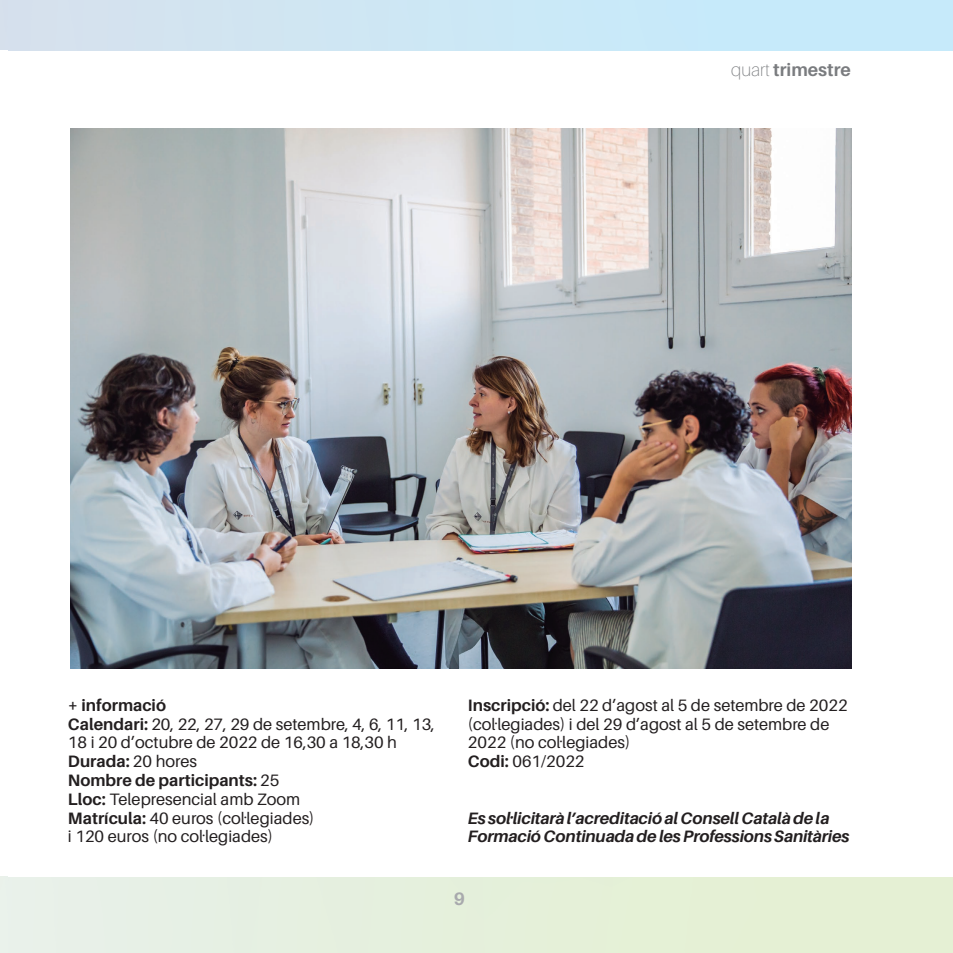
<style>
.page{position:relative;width:953px;height:953px;background:#fff}
.page>*{position:absolute;margin:0;border:0;box-sizing:border-box;transform-origin:0 0}
.t1{font:700 18px "Aileron";color:#7a7c7f}
.t2{font:700 18px "Aileron";color:#a8a9ad}
.t3{font:16.5px/18.8px "Aileron";color:#231f20}
.t4{font:italic 700 16.5px/18.8px "Aileron";letter-spacing:-.01em;color:#231f20}
.t5{font:700 16.5px "Aileron";color:#231f20}
.s1{font-weight:100}
.s2{font-weight:700}
.s3{font-weight:400}
</style>
<div class="page">
<img style="left:70px;top:128px;width:781px;height:540px">
<p class="t1" style="left:731px;top:60px;width:121px"><span class="s1">quart</span> trimestre</p>
<p class="t5" style="left:68px;top:696px;width:100px">+ informació</p>
<p class="t3" style="left:68px;top:714px;width:368px"><span class="s2">Calendari:</span> 20, 22, 27, 29 de setembre, 4, 6, 11, 13,<br>18 i 20 d’octubre de 2022 de 16,30 a 18,30 h</p>
<p class="t5" style="left:68px;top:752px;width:130px">Durada: <span class="s3">20 hores</span></p>
<p class="t5" style="left:68px;top:771px;width:213px">Nombre de participants: <span class="s3">25</span></p>
<p class="t3" style="left:68px;top:789px;width:234px"><span class="s2">Lloc:</span> Telepresencial amb Zoom</p>
<p class="t3" style="left:68px;top:808px;width:248px"><span class="s2">Matrícula:</span> 40 euros (col·legiades)</p>
<p class="t3" style="left:68px;top:827px;width:206px">i 120 euros (no col·legiades)</p>
<p class="t3" style="left:468px;top:696px;width:381px"><span class="s2">Inscripció:</span> del 22 d’agost al 5 de setembre de 2022 (col·legiades) i del 29 d’agost al 5 de setembre de<br>2022 (no col·legiades)</p>
<p class="t3" style="left:468px;top:752px;width:118px"><span class="s2">Codi:</span> 061/2022</p>
<p class="t4" style="left:468px;top:808px;width:383px">Es sol·licitarà l’acreditació al Consell Català de la<br>Formació Continuada de les Professions Sanitàries</p>
<p class="t2" style="left:454px;top:888px;width:13px">9</p>
</div>
